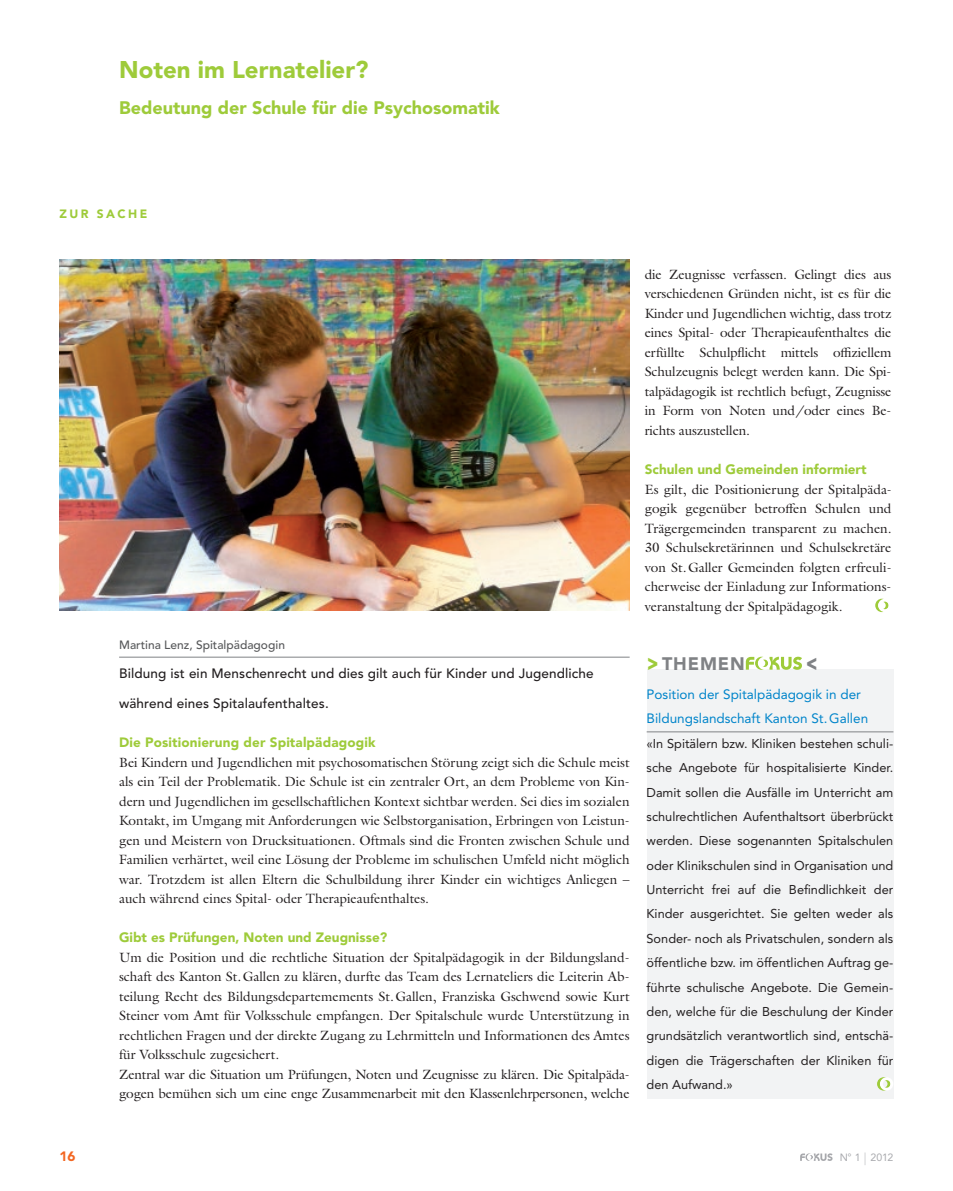
<style>
.page{position:relative;width:953px;height:1191px;background:#fff}
.page>*{position:absolute;margin:0;border:0;box-sizing:border-box;transform-origin:0 0}
.t1{font:900 24px "Avenir LT Std";color:#9ecb3a}
.t2{font:900 23.4px "Avenir LT Std";color:#808285;scale:.77 1}
.t3{font:900 18px "Avenir LT Std";color:#9ecb3a}
.t4{font:900 18px "Avenir LT Std";letter-spacing:.05em;color:#808285}
.t5{font:13.5px/19.5px "Galliard Pro";color:#231f20;text-align:justify}
.t6{font:900 13.5px "Avenir LT Std";color:#9ecb3a}
.t7{font:500 13.5px/29.2px "Avenir LT Std";letter-spacing:.01em;color:#231f20}
.t8{font:13.5px/24.5px "Avenir LT Std";color:#0084ca}
.t9{font:900 13.5px "Avenir LT Std";color:#f36621}
.t10{font:12.75px/24.5px "Avenir LT Std";color:#231f20;text-align:justify}
.t11{font:500 12px "Avenir LT Std";color:#57585a}
.t12{font:900 12px "Avenir LT Std";letter-spacing:.2em;color:#9ecb3a}
.t13{font:10.5px "Avenir LT Std";color:#a8a9ad}
.s1{font-size:23.4px;color:#9ecb3a}
.s2{font-weight:300;font-size:12.6px}
</style>
<div class="page">
<div style="left:647px;top:669px;width:246px;height:429px;background:#f2f3f4"></div>
<svg style="left:800px;top:1153px;width:32px;height:8px"></svg>
<svg style="left:875px;top:599px;width:14px;height:13px"></svg>
<hr style="left:119px;top:657px;width:510px;height:1px;background:#808285">
<svg style="left:877px;top:1077px;width:16px;height:13px"></svg>
<svg style="left:745px;top:656px;width:57px;height:14px"></svg>
<img style="left:60px;top:259px;width:569px;height:351px">
<hr style="left:646px;top:731px;width:247px;height:1px;background:#808285">
<h1 class="t1" style="left:119px;top:55px;width:251px">Noten im Lernatelier?</h1>
<h3 class="t3" style="left:119px;top:97px;width:382px">Bedeutung der Schule für die Psychosomatik</h3>
<p class="t12" style="left:60px;top:206px;width:89px">ZUR SACHE</p>
<p class="t9" style="left:60px;top:1148px;width:17px">16</p>
<p class="t11" style="left:119px;top:638px;width:167px">Martina Lenz, Spitalpädagogin</p>
<p class="t7" style="left:119px;top:659px;width:476px">Bildung ist ein Menschenrecht und dies gilt auch für Kinder und Jugendliche während eines Spitalaufenthaltes.</p>
<p class="t6" style="left:119px;top:734px;width:258px">Die Positionierung der Spitalpädagogik</p>
<p class="t5" style="left:119px;top:752px;width:512px">Bei Kindern und Jugendlichen mit psychosomatischen Störung zeigt sich die Schule meist als ein Teil der Problematik. Die Schule ist ein zentraler Ort, an dem Probleme von Kin&shy;dern und Jugendlichen im gesellschaftlichen Kontext sichtbar werden. Sei dies im sozialen Kontakt, im Umgang mit Anforderungen wie Selbstorganisation, Erbringen von Leistun&shy;gen und Meistern von Drucksituationen. Oftmals sind die Fronten zwischen Schule und Familien verhärtet, weil eine Lösung der Probleme im schulischen Umfeld nicht möglich war. Trotzdem ist allen Eltern die Schulbildung ihrer Kinder ein wichtiges Anliegen – auch während eines Spital- oder Therapieaufenthaltes.</p>
<p class="t6" style="left:119px;top:929px;width:269px">Gibt es Prüfungen, Noten und Zeugnisse?</p>
<p class="t5" style="left:119px;top:947px;width:512px;text-align:left">Um die Position und die rechtliche Situation der Spitalpädagogik in der Bildungsland&shy;schaft des Kanton St. Gallen zu klären, durfte das Team des Lernateliers die Leiterin Ab&shy;teilung Recht des Bildungsdepartemements St. Gallen, Franziska Gschwend sowie Kurt Steiner vom Amt für Volksschule empfangen. Der Spitalschule wurde Unterstützung in rechtlichen Fragen und der direkte Zugang zu Lehrmitteln und Informationen des Amtes für Volksschule zugesichert.<br>Zentral war die Situation um Prüfungen, Noten und Zeugnisse zu klären. Die Spitalpäda&shy;gogen bemühen sich um eine enge Zusammenarbeit mit den Klassenlehrpersonen, welche</p>
<p class="t5" style="left:644px;top:264px;width:248px">die Zeugnisse verfassen. Gelingt dies aus verschiedenen Gründen nicht, ist es für die Kinder und Jugendlichen wichtig, dass trotz eines Spital- oder Therapieaufenthaltes die erfüllte Schulpflicht mittels offiziellem Schulzeugnis belegt werden kann. Die Spi&shy;talpädagogik ist rechtlich befugt, Zeugnisse in Form von Noten und/oder eines Be&shy;richts auszustellen.</p>
<p class="t6" style="left:644px;top:461px;width:223px">Schulen und Gemeinden informiert</p>
<p class="t5" style="left:644px;top:479px;width:248px">Es gilt, die Positionierung der Spitalpäda&shy;gogik gegenüber betroffen Schulen und Trägergemeinden transparent zu machen.<br>30 Schulsekretärinnen und Schulsekretäre von St. Galler Gemeinden folgten erfreuli&shy;cherweise der Einladung zur Informations&shy;veranstaltung der Spitalpädagogik.</p>
<h3 class="t4" style="left:647px;top:652px;width:99px"><span class="s1">&gt;</span> THEMEN</h3>
<h2 class="t2" style="left:805px;top:649px;width:17px">&lt;</h2>
<p class="t8" style="left:646px;top:682px;width:223px">Position der Spitalpädagogik in der<br>Bildungslandschaft Kanton St. Gallen</p>
<p class="t10" style="left:646px;top:731px;width:248px">«In Spitälern bzw. Kliniken bestehen schuli&shy;sche Angebote für hospitalisierte Kinder.<br>Damit sollen die Ausfälle im Unterricht am schulrechtlichen Aufenthaltsort überbrückt werden. Diese sogenannten Spitalschulen oder Klinikschulen sind in Organisation und Unterricht frei auf die Befindlichkeit der Kinder ausgerichtet. Sie gelten weder als Sonder- noch als Privatschulen, sondern als öffentliche bzw. im öffentlichen Auftrag ge&shy;führte schulische Angebote. Die Gemein&shy;den, welche für die Beschulung der Kinder grundsätzlich verantwortlich sind, entschä&shy;digen die Trägerschaften der Kliniken für den Aufwand.»</p>
<p class="t13" style="left:839px;top:1151px;width:55px">N° 1 <span class="s2">|</span> 2012</p>
</div>
